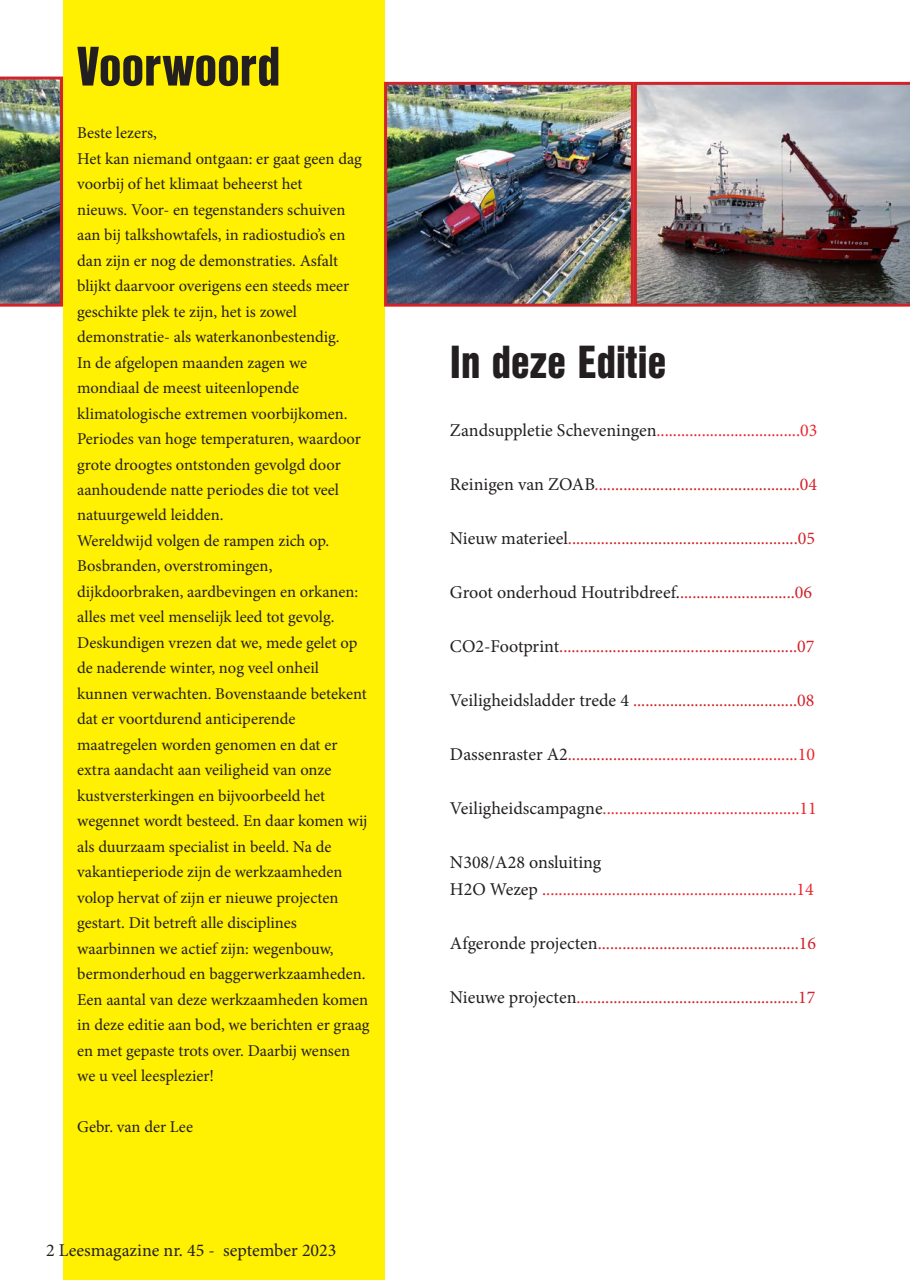
<style>
.page{position:relative;width:910px;height:1280px;background:#fff}
.page>*{position:absolute;margin:0;border:0;box-sizing:border-box;transform-origin:0 0}
.t1{font:900 54px "Nimbus San Con L";color:#231f20}
.t2{font:900 45px "Nimbus San Con L";color:#231f20}
.t3{font:18px "Minion Pro";color:#d1232a}
.t4{font:18px "Minion Pro";color:#ee262c}
.t5{font:18px "Minion Pro";color:#231f20}
.t6{font:16.5px/25.5px "Minion Pro";color:#231f20}
.s1{color:#231f20}
.s2{color:#d1232a}
</style>
<div class="page">
<div style="left:63px;top:0;width:321px;height:1280px;background:#fff101"></div>
<img style="left:0;top:77px;width:63px;height:230px">
<img style="left:388px;top:86px;width:242px;height:217px">
<div style="left:384px;top:82px;width:250px;height:225px;border:3px solid #d1232a"></div>
<img style="left:632px;top:81px;width:278px;height:226px">
<p class="t1" style="left:77px;top:25px;width:205px">Voorwoord</p>
<p class="t6" style="left:77px;top:120px;width:81px">Beste lezers,</p>
<p class="t6" style="left:77px;top:146px;width:286px">Het kan niemand ontgaan: er gaat geen dag voorbij of het klimaat beheerst het</p>
<p class="t6" style="left:77px;top:197px;width:274px">nieuws. Voor- en tegenstanders schuiven aan bij talkshowtafels, in radiostudio’s en dan zijn er nog de demonstraties. Asfalt blijkt daarvoor overigens een steeds meer geschikte plek te zijn, het is zowel</p>
<p class="t6" style="left:77px;top:324px;width:264px">demonstratie- als waterkanonbestendig.</p>
<p class="t6" style="left:77px;top:350px;width:232px">In de afgelopen maanden zagen we</p>
<p class="t6" style="left:77px;top:375px;width:224px">mondiaal de meest uiteenlopende</p>
<p class="t6" style="left:77px;top:401px;width:285px">klimatologische extremen voorbijkomen.<br>Periodes van hoge temperaturen, waardoor grote droogtes ontstonden gevolgd door aanhoudende natte periodes die tot veel natuurgeweld leidden.</p>
<p class="t6" style="left:77px;top:528px;width:254px">Wereldwijd volgen de rampen zich op.</p>
<p class="t6" style="left:77px;top:553px;width:197px">Bosbranden, overstromingen,</p>
<p class="t6" style="left:77px;top:579px;width:283px">dijkdoorbraken, aardbevingen en orkanen: alles met veel menselijk leed tot gevolg.<br>Deskundigen vrezen dat we, mede gelet op de naderende winter, nog veel onheil</p>
<p class="t6" style="left:77px;top:681px;width:291px">kunnen verwachten. Bovenstaande betekent dat er voortdurend anticiperende</p>
<p class="t6" style="left:77px;top:732px;width:262px">maatregelen worden genomen en dat er extra aandacht aan veiligheid van onze</p>
<p class="t6" style="left:77px;top:783px;width:292px">kustversterkingen en bijvoorbeeld het wegennet wordt besteed. En daar komen wij als duurzaam specialist in beeld. Na de</p>
<p class="t6" style="left:77px;top:859px;width:267px">vakantieperiode zijn de werkzaamheden volop hervat of zijn er nieuwe projecten</p>
<p class="t6" style="left:77px;top:910px;width:221px">gestart. Dit betreft alle disciplines</p>
<p class="t6" style="left:77px;top:936px;width:258px">waarbinnen we actief zijn: wegenbouw,</p>
<p class="t6" style="left:77px;top:961px;width:294px">bermonderhoud en baggerwerkzaamheden.<br>Een aantal van deze werkzaamheden komen in deze editie aan bod, we berichten er graag en met gepaste trots over. Daarbij wensen we u veel leesplezier!</p>
<p class="t6" style="left:77px;top:1114px;width:117px">Gebr. van der Lee</p>
<p class="t5" style="left:46px;top:1238px;width:292px">2 Leesmagazine nr. 45 - september 2023</p>
<p class="t2" style="left:450px;top:328px;width:218px">In deze Editie</p>
<p class="t4" style="left:450px;top:418px;width:369px"><span class="s1">Zandsuppletie Scheveningen</span>...................................03</p>
<p class="t3" style="left:450px;top:472px;width:369px"><span class="s1">Reinigen van ZOAB</span>..................................................04</p>
<p class="t3" style="left:450px;top:526px;width:367px"><span class="s1">Nieuw materieel</span>........................................................05</p>
<p class="t3" style="left:450px;top:580px;width:364px"><span class="s1">Groot onderhoud Houtribdreef.</span>............................06</p>
<p class="t3" style="left:450px;top:634px;width:366px"><span class="s1">CO2-Footprint</span>..........................................................07</p>
<p class="t3" style="left:450px;top:688px;width:366px"><span class="s1">Veiligheidsladder trede 4</span> ........................................08</p>
<p class="t4" style="left:450px;top:742px;width:366px"><span class="s1">Dassenraster A2</span><span class="s2">...................</span>.....................................10</p>
<p class="t4" style="left:450px;top:796px;width:368px"><span class="s1">Veiligheidscampagne</span>................................................11</p>
<p class="t5" style="left:450px;top:850px;width:153px">N308/A28 onsluiting</p>
<p class="t4" style="left:450px;top:877px;width:365px"><span class="s1">H2O Wezep</span> <span class="s2">.</span>.............................................................14</p>
<p class="t3" style="left:450px;top:931px;width:368px"><span class="s1">Afgeronde projecten</span>.................................................16</p>
<p class="t3" style="left:450px;top:985px;width:367px"><span class="s1">Nieuwe projecten</span>......................................................17</p>
</div>
